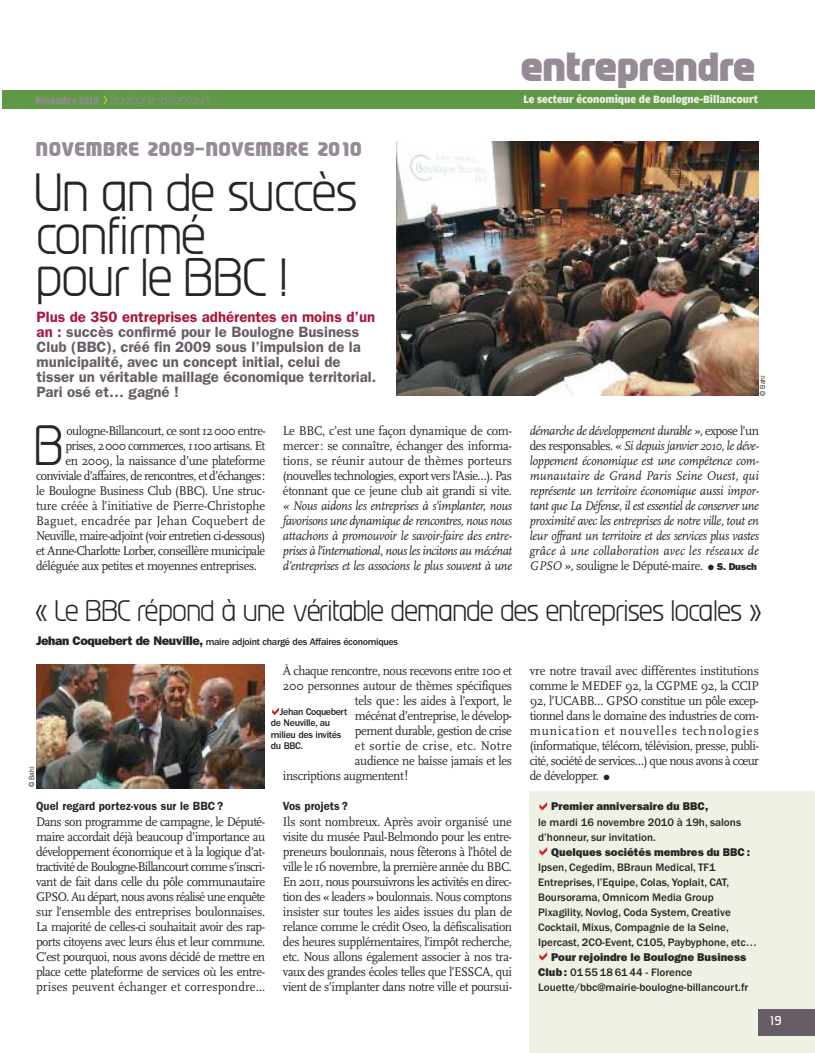
<style>
.page{position:relative;width:815px;height:1053px;background:#fff}
.page>*{position:absolute;margin:0;border:0;box-sizing:border-box;transform-origin:0 0}
.t1{font:300 49.62px "Prosper";color:#272627;scale:.95 1}
.t2{font:300 47.5px/42.5px "Prosper";letter-spacing:.005em;color:#272627}
.t3{font:900 36px "Prosper";letter-spacing:-.02em;color:#958a95}
.t4{font:300 26.25px "Prosper";color:#272627}
.t5{font:900 17.5px "Prosper";letter-spacing:.025em;color:#958a95}
.t6{font:600 15px/15px "Franklin Gothic";color:#685d67}
.t7{font:13.12px/15px "Scala";letter-spacing:-.035em;color:#272627;text-align:justify;scale:.95 1}
.t8{font:italic 13.12px/15px "Scala";letter-spacing:-.025em;color:#272627;text-align:justify;scale:.95 1}
.t9{font:13.12px "Scala";letter-spacing:-.055em;color:#272627;scale:.95 1}
.t10{font:13.12px "Scala";letter-spacing:-.005em;color:#272627;scale:.95 1}
.t11{font:13.12px "Scala";letter-spacing:.02em;color:#272627;scale:.95 1}
.t12{font:13.12px "Scala";letter-spacing:.035em;color:#272627;scale:.95 1}
.t13{font:600 11.88px "Franklin Gothic";letter-spacing:.005em;color:#272627;scale:.95 1}
.t14{font:500 11.25px/15px "Franklin Gothic";color:#272627}
.t15{font:800 11.25px "Franklin Gothic";color:#272627}
.t16{font:900 11.25px "Amplitude";color:#f0eee6}
.t17{font:300 11.25px "Prosper";letter-spacing:.015em;color:#958a95}
.t18{font:500 11.25px "Prosper";color:#fff}
.t19{font:500 10px/11.2px "Franklin Gothic";letter-spacing:-.03em;color:#272627}
.t20{font:7.5px "Franklin Gothic";color:#272627;scale:.9 1}
.s1{font-family:"Amplitude Cond";font-weight:700}
.s2{color:#a9183e}
.s3{font-style:normal}
.s4{font-family:"Franklin Gothic";font-weight:800;font-style:normal;font-size:16.25px}
.s5{font-family:"Franklin Gothic";font-weight:800;font-style:normal;font-size:10px}
.s6{font-weight:800;font-size:12.5px}
.s7{font-family:"Franklin Gothic";font-weight:800;font-size:16.25px}
.s8{font-weight:800}
</style>
<div class="page">
<div style="left:529px;top:791px;width:286px;height:261px;background:#eef2e5"></div>
<div style="left:758px;top:1008px;width:57px;height:27px;background:#685d67"></div>
<div style="left:2px;top:90px;width:813px;height:19px;background:#5f9948"></div>
<svg style="left:103px;top:96px;width:4px;height:8px"></svg>
<img style="left:397px;top:142px;width:362px;height:254px">
<img style="left:36px;top:665px;width:229px;height:123px">
<svg style="left:272px;top:707px;width:7px;height:8px"></svg>
<svg style="left:539px;top:802px;width:8px;height:8px"></svg>
<svg style="left:539px;top:847px;width:8px;height:8px"></svg>
<svg style="left:539px;top:952px;width:8px;height:8px"></svg>
<h3 class="t3" style="left:523px;top:53px;width:237px">entreprendre</h3>
<p class="t17" style="left:35px;top:95px;width:177px"><span class="s1">Novembre 2010</span> Boulogne-Billancourt</p>
<p class="t16" style="left:524px;top:93px;width:236px">Le secteur économique de Boulogne-Billancourt</p>
<h3 class="t5" style="left:37px;top:142px;width:327px">NOVEMBRE 2009-NOVEMBRE 2010</h3>
<h2 class="t2" style="left:36px;top:175px;width:323px">Un an de succès confirmé<br>pour le BBC !</h2>
<p class="t6" style="left:37px;top:311px;width:341px"><span class="s2">Plus de 350 entreprises adhérentes en moins d’un an :</span> succès confirmé pour le Boulogne Business Club (BBC), créé fin 2009 sous l’impulsion de la municipalité, avec un concept initial, celui de tisser un véritable maillage économique territorial.<br>Pari osé et… gagné !</p>
<h1 class="t1" style="left:36px;top:426px;width:31px">B</h1>
<p class="t7" style="left:66px;top:423px;width:212px">oulogne-Billancourt, ce sont 12000 entre-</p>
<p class="t20" style="left:760px;top:396px;width:24px;rotate:-90deg">© Bahi</p>
<p class="t7" style="left:283px;top:423px;width:243px">Le BBC, c’est une façon dynamique de com&shy;mercer: se connaître, échanger des informa&shy;tions, se réunir autour de thèmes porteurs (nouvelles technologies, export vers l’Asie…). Pas étonnant que ce jeune club ait grandi si vite.</p>
<p class="t8" style="left:283px;top:498px;width:243px">« Nous aidons les entreprises à s’implanter, nous favorisons une dynamique de rencontres, nous nous attachons à promouvoir le savoir-faire des entre&shy;prises à l’international, nous les incitons au mécénat d’entreprises et les associons le plus souvent à une</p>
<p class="t8" style="left:530px;top:423px;width:243px">démarche de développement durable », <span class="s3">expose l’un des responsables. «</span> Si depuis janvier 2010, le déve&shy;loppement économique est une compétence com&shy;munautaire de Grand Paris Seine Ouest, qui représente un territoire économique aussi impor&shy;tant que La Défense, il est essentiel de conserver une proximité avec les entreprises de notre ville, tout en leur offrant un territoire et des services plus vastes grâce à une collaboration avec les réseaux de GPSO », <span class="s3">souligne le Député-maire.</span> <span class="s4">•</span><span class="s5">S. Dusch</span></p>
<p class="t7" style="left:66px;top:438px;width:212px">prises, 2000 commerces, 1100 artisans. Et</p>
<p class="t7" style="left:66px;top:453px;width:212px">en 2009, la naissance d’une plateforme</p>
<p class="t9" style="left:36px;top:468px;width:243px">conviviale d’affaires, de rencontres, et d’échanges:</p>
<p class="t7" style="left:36px;top:483px;width:243px">le Boulogne Business Club (BBC). Une struc-</p>
<p class="t10" style="left:36px;top:498px;width:243px">ture créée à l’initiative de Pierre-Christophe</p>
<p class="t11" style="left:36px;top:513px;width:243px">Baguet, encadrée par Jehan Coquebert de</p>
<p class="t7" style="left:36px;top:528px;width:243px">Neuville, maire-adjoint (voir entretien ci-dessous)</p>
<p class="t7" style="left:36px;top:543px;width:243px">et Anne-Charlotte Lorber, conseillère municipale</p>
<p class="t7" style="left:36px;top:558px;width:234px">déléguée aux petites et moyennes entreprises.</p>
<h3 class="t4" style="left:36px;top:600px;width:728px">« Le BBC répond à une véritable demande des entreprises locales »</h3>
<p class="t19" style="left:36px;top:637px;width:363px"><span class="s6">Jehan Coquebert de Neuville,</span> maire adjoint chargé des Affaires économiques</p>
<p class="t7" style="left:283px;top:663px;width:243px">À chaque rencontre, nous recevons entre 100 et</p>
<p class="t7" style="left:283px;top:678px;width:243px">200 personnes autour de thèmes spécifiques</p>
<p class="t7" style="left:355px;top:693px;width:167px">tels que: les aides à l’export, le</p>
<p class="t7" style="left:355px;top:708px;width:167px">mécénat d’entreprise, le dévelop-</p>
<p class="t7" style="left:355px;top:723px;width:167px">pement durable, gestion de crise</p>
<p class="t12" style="left:355px;top:738px;width:167px">et sortie de crise, etc. Notre</p>
<p class="t7" style="left:355px;top:753px;width:167px">audience ne baisse jamais et les</p>
<p class="t7" style="left:283px;top:768px;width:133px">inscriptions augmentent!</p>
<p class="t13" style="left:283px;top:802px;width:70px">Vos projets ?</p>
<p class="t7" style="left:283px;top:813px;width:243px">Ils sont nombreux. Après avoir organisé une visite du musée Paul-Belmondo pour les entre&shy;preneurs boulonnais, nous fêterons à l’hôtel de ville le 16 novembre, la première année du BBC.<br>En 2011, nous poursuivrons les activités en direc&shy;tion des « leaders » boulonnais. Nous comptons insister sur toutes les aides issues du plan de relance comme le crédit Oseo, la défiscalisation des heures supplémentaires, l’impôt recherche, etc. Nous allons également associer à nos tra&shy;vaux des grandes écoles telles que l’ESSCA, qui vient de s’implanter dans notre ville et poursui-</p>
<p class="t19" style="left:271px;top:707px;width:78px;text-indent:9px">Jehan Coquebert de Neuville, au milieu des invités du BBC.</p>
<p class="t20" style="left:29px;top:787px;width:24px;rotate:-90deg">© Bahi</p>
<p class="t13" style="left:36px;top:802px;width:199px">Quel regard portez-vous sur le BBC ?</p>
<p class="t7" style="left:36px;top:813px;width:243px">Dans son programme de campagne, le Député&shy;maire accordait déjà beaucoup d’importance au développement économique et à la logique d’at&shy;tractivité de Boulogne-Billancourt comme s’inscri&shy;vant de fait dans celle du pôle communautaire GPSO. Au départ, nous avons réalisé une enquête sur l’ensemble des entreprises boulonnaises.<br>La majorité de celles-ci souhaitait avoir des rap&shy;ports citoyens avec leurs élus et leur commune.<br>C’est pourquoi, nous avons décidé de mettre en place cette plateforme de services où les entre&shy;prises peuvent échanger et correspondre…</p>
<p class="t7" style="left:530px;top:663px;width:243px">vre notre travail avec différentes institutions comme le MEDEF 92, la CGPME 92, la CCIP 92, l’UCABB… GPSO constitue un pôle excep&shy;tionnel dans le domaine des industries de com&shy;munication et nouvelles technologies (informatique, télécom, télévision, presse, publi&shy;cité, société de services…) que nous avons à cœur de développer. <span class="s7">•</span></p>
<p class="t15" style="left:551px;top:802px;width:159px">Premier anniversaire du BBC,</p>
<p class="t14" style="left:538px;top:815px;width:204px">le mardi 16 novembre 2010 à 19h, salons d’honneur, sur invitation.</p>
<p class="t15" style="left:551px;top:847px;width:200px">Quelques sociétés membres du BBC:</p>
<p class="t14" style="left:538px;top:860px;width:220px">Ipsen, Cegedim, BBraun Medical, TF1<br>Entreprises, l’Equipe, Colas, Yoplait, CAT, Boursorama, Omnicom Media Group Pixagility, Novlog, Coda System, Creative Cocktail, Mixus, Compagnie de la Seine, Ipercast, 2CO-Event, C105, Paybyphone, etc…</p>
<p class="t14" style="left:538px;top:950px;width:212px;text-indent:13px"><span class="s8">Pour rejoindre le Boulogne Business<br>Club :</span> 0155186144 - Florence<br>Louette/bbc@mairie-boulogne-billancourt.fr</p>
<p class="t18" style="left:769px;top:1016px;width:14px">19</p>
</div>
